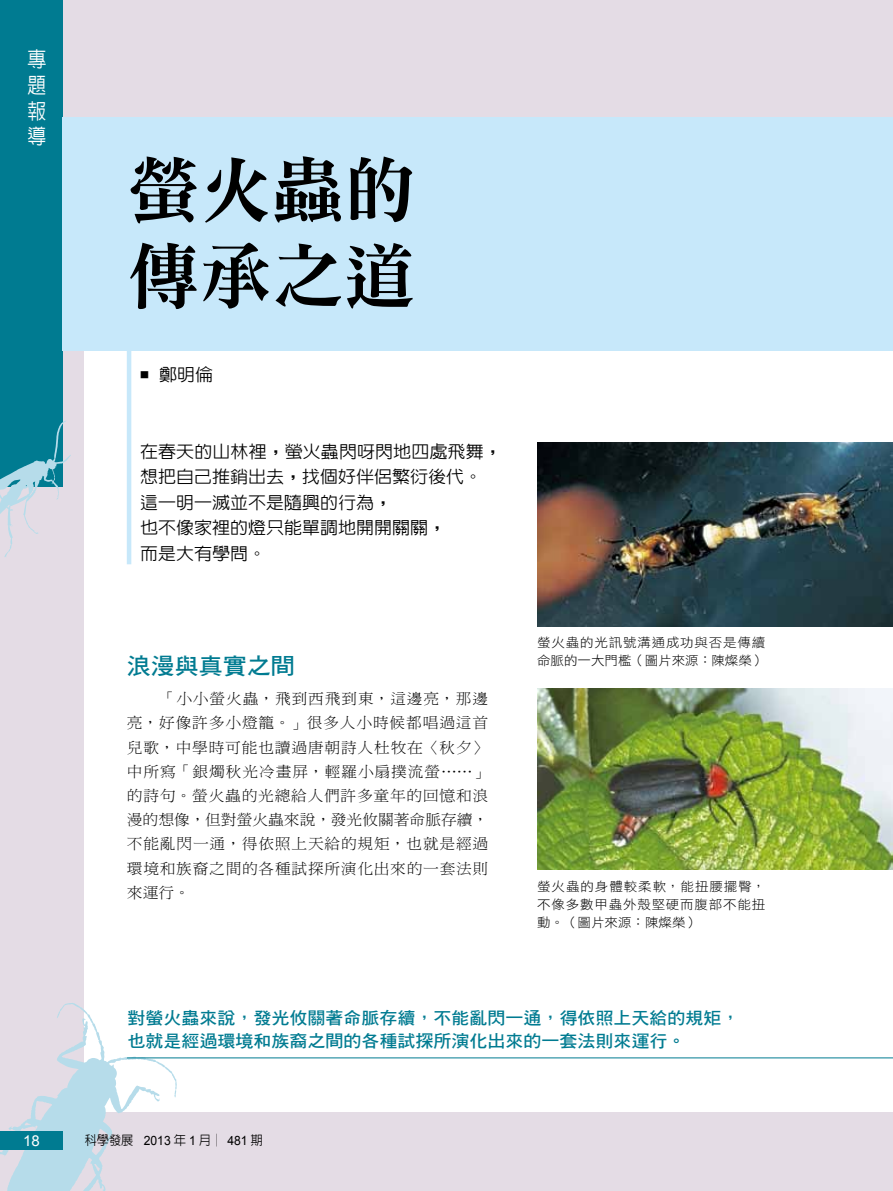
<style>
.page{position:relative;width:893px;height:1191px;background:#e4dce5}
.page>*{position:absolute;margin:0;border:0;box-sizing:border-box;transform-origin:0 0}
.t1{font:72px/86.4px "DF Ming Std W9";color:#000}
.t2{font:22.8px "DF Hei Std W7";color:#007b91;scale:1.05 1}
.t3{font:500 21px/25.5px "AR New Hei B5";color:#fff;text-align:justify;scale:.9 1}
.t4{font:500 17.1px/25.5px "AR New Hei B5";color:#000;scale:1.05 1}
.t5{font:17.1px/22.5px "DF Hei Std W7";color:#007b91;scale:1.05 1}
.t6{font:15px/24.2px "DF Ming Std W3";letter-spacing:.045em;color:#000;text-align:justify;scale:1.05 1}
.t7{font:15px "Arial";color:#fff}
.t8{font:12.9px/18px "DF Hei Std W3";letter-spacing:.06em;color:#000;scale:1.05 1}
.t9{font:500 12.9px "AR New Hei B5";color:#000;scale:.95 1}
.s1{font-weight:700}
.s2{font-family:"Arial";font-weight:400}
</style>
<div class="page">
<div style="left:85px;top:118px;width:808px;height:993px;background:#fff"></div>
<svg style="left:0;top:1002px;width:177px;height:189px"></svg>
<div style="left:0;top:0;width:62px;height:487px;background:#007b91"></div>
<svg style="left:0;top:420px;width:71px;height:137px"></svg>
<div style="left:0;top:1131px;width:62px;height:18px;background:#007b91"></div>
<div style="left:62px;top:118px;width:831px;height:233px;background:#c7e8fa"></div>
<hr style="left:127px;top:351px;width:4px;height:213px;background:#c7e8fa">
<hr style="left:127px;top:1057px;width:766px;height:1px;background:#007b91">
<img style="left:537px;top:442px;width:356px;height:184px">
<img style="left:537px;top:689px;width:356px;height:180px">
<h3 class="t3" style="left:28px;top:47px;width:22px">專題報導</h3>
<h1 class="t1" style="left:128px;top:145px;width:289px">螢火蟲的傳承之道</h1>
<p class="t4" style="left:140px;top:362px;width:71px"><sup>■</sup> 鄭明倫</p>
<p class="t4" style="left:140px;top:438px;width:346px">在春天的山林裡<span class="s1">，</span>螢火蟲閃呀閃地四處飛舞<span class="s1">，</span>想把自己推銷出去<span class="s1">，</span>找個好伴侶繁衍後代<span class="s1">。</span>這一明一滅並不是隨興的行為<span class="s1">，<br></span>也不像家裡的燈只能單調地開開關關<span class="s1">，<br></span>而是大有學問<span class="s1">。</span></p>
<h2 class="t2" style="left:127px;top:653px;width:161px">浪漫與真實之間</h2>
<p class="t6" style="left:127px;top:686px;width:346px;text-indent:33px">「小小螢火蟲，飛到西飛到東，這邊亮，那邊亮，好像許多小燈籠。」很多人小時候都唱過這首兒歌，中學時可能也讀過唐朝詩人杜牧在〈秋夕〉中所寫「銀燭秋光冷畫屏，輕羅小扇撲流螢⋯⋯」的詩句。螢火蟲的光總給人們許多童年的回憶和浪漫的想像，但對螢火蟲來說，發光攸關著命脈存續，不能亂閃一通，得依照上天給的規矩，也就是經過環境和族裔之間的各種試探所演化出來的一套法則來運行。</p>
<p class="t8" style="left:537px;top:633px;width:219px">螢火蟲的光訊號溝通成功與否是傳續命脈的一大門檻（圖片來源：陳燦榮）</p>
<p class="t8" style="left:537px;top:877px;width:219px;text-align:justify">螢火蟲的身體較柔軟，能扭腰擺臀，不像多數甲蟲外殼堅硬而腹部不能扭動。（圖片來源：陳燦榮）</p>
<p class="t5" style="left:128px;top:1006px;width:584px">對螢火蟲來說，發光攸關著命脈存續，不能亂閃一通，得依照上天給的規矩，也就是經過環境和族裔之間的各種試探所演化出來的一套法則來運行。</p>
<p class="t7" style="left:23px;top:1131px;width:18px">18</p>
<p class="t9" style="left:85px;top:1133px;width:189px">科學發展 <span class="s2">2013</span> 年 <span class="s2">1</span> 月│ <span class="s2">481</span> 期</p>
</div>
